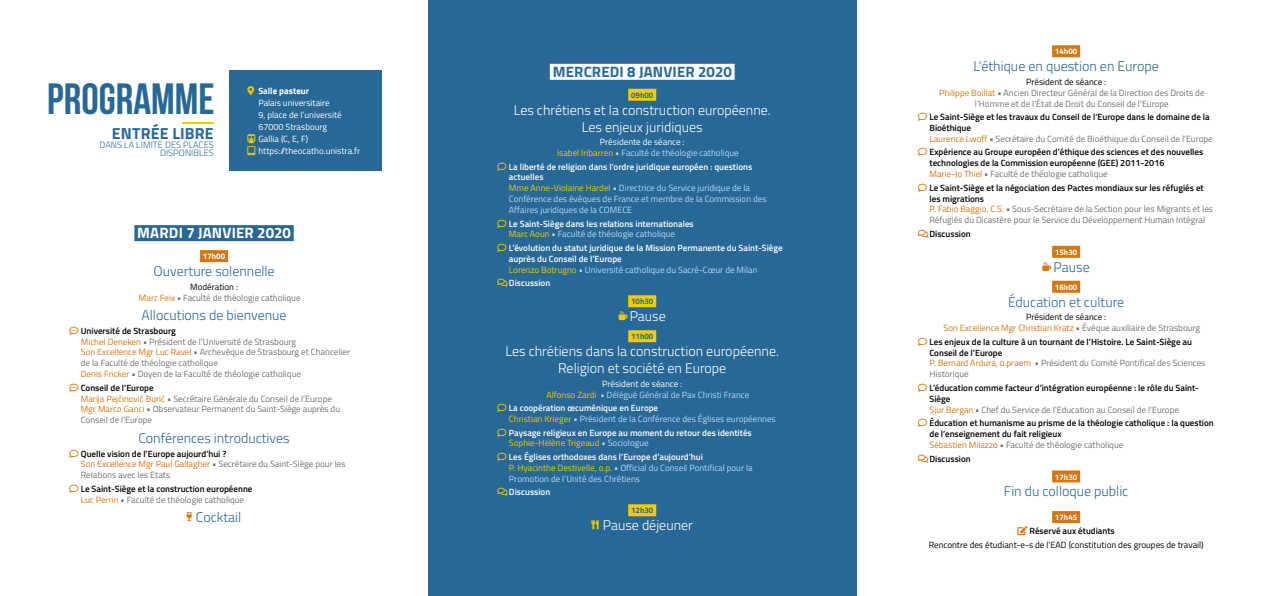
<style>
.page{position:relative;width:1276px;height:596px;background:#fff}
.page>*{position:absolute;margin:0;border:0;box-sizing:border-box;transform-origin:0 0}
.t1{font:700 43.7px "Bebas Neue";color:#286897}
.t2{font:700 16px "Titillium";letter-spacing:.01em;color:#286897}
.t3{font:700 15px "Titillium";letter-spacing:.01em;color:#286897}
.t4{font:700 15px "Titillium";letter-spacing:.01em;color:#fff}
.t5{font:300 14px "Titillium";color:#276797}
.t6{font:300 14px/16.8px "Titillium";color:#fff;text-align:center}
.t7{font:300 9.2px/8.4px "Titillium";letter-spacing:.01em;color:#286897;text-align:right}
.t8{font:9px/10.8px "Titillium";color:#6f706f}
.t9{font:600 9px/10.8px "Titillium";color:#000}
.t10{font:9px/10.8px "Titillium";color:#b3d9f4}
.t11{font:600 9px/10.8px "Titillium";color:#fff}
.t12{font:9px/12px "Titillium";color:#fff}
.t13{font:9px "Titillium";color:#000}
.t14{font:9px/10.8px "Titillium";color:#d67610}
.t15{font:700 9px "Titillium";color:#fff}
.t16{font:700 8px "Titillium";color:#fff}
.t17{font:700 8px "Titillium";color:#286897}
.s1{color:#000}
.s2{color:#d67610}
.s3{font-weight:600;color:#000}
.s4{font-weight:400;color:#d67610}
.s5{font-weight:400;color:#6f706f}
.s6{color:#fff}
.s7{color:#f2cb00}
.s8{font-weight:600;color:#fff}
.s9{font-weight:400;color:#f2cb00}
.s10{font-weight:400;color:#b3d9f4}
.s11{color:#6f706f}
</style>
<div class="page">
<div style="left:428px;top:0;width:428px;height:595px;background:#286897"></div>
<div style="left:134px;top:225px;width:160px;height:16px;background:#286897"></div>
<div style="left:200px;top:250px;width:28px;height:12px;background:#d67610"></div>
<div style="left:1052px;top:45px;width:28px;height:12px;background:#d67610"></div>
<div style="left:1052px;top:245px;width:28px;height:12px;background:#d67610"></div>
<div style="left:1052px;top:280px;width:28px;height:12px;background:#d67610"></div>
<div style="left:1052px;top:470px;width:28px;height:12px;background:#d67610"></div>
<div style="left:1052px;top:510px;width:28px;height:12px;background:#d67610"></div>
<div style="left:550px;top:64px;width:184px;height:16px;background:#fff"></div>
<div style="left:628px;top:89px;width:28px;height:12px;background:#f2cb00"></div>
<div style="left:628px;top:295px;width:28px;height:12px;background:#f2cb00"></div>
<div style="left:628px;top:330px;width:28px;height:12px;background:#f2cb00"></div>
<div style="left:628px;top:504px;width:28px;height:12px;background:#f2cb00"></div>
<div style="left:229px;top:70px;width:152px;height:100px;background:#286897"></div>
<hr style="left:183px;top:122px;width:31px;height:1px;background:#f2cb00">
<h1 class="t1" style="left:47px;top:75px;width:169px">PROGRAMME</h1>
<h2 class="t2" style="left:112px;top:122px;width:103px">ENTRÉE LIBRE</h2>
<p class="t7" style="left:100px;top:140px;width:116px">DANS LA LIMITE DES PLACES<br>DISPONIBLES</p>
<p class="t15" style="left:258px;top:84px;width:52px">Salle pasteur</p>
<p class="t12" style="left:258px;top:96px;width:103px">Palais universitaire<br>9, place de l’université<br>67000 Strasbourg<br>Gallia (C, E, F) https://theocatho.unistra.fr</p>
<h3 class="t4" style="left:137px;top:221px;width:155px">MARDI 7 JANVIER 2020</h3>
<p class="t16" style="left:203px;top:250px;width:24px">17h00</p>
<h3 class="t5" style="left:153px;top:261px;width:123px">Ouverture solennelle</h3>
<p class="t8" style="left:139px;top:280px;width:163px;text-indent:51px"><span class="s1">Modération :<br></span><span class="s2">Marc Feix</span> • Faculté de théologie catholique</p>
<h3 class="t5" style="left:141px;top:305px;width:147px">Allocutions de bienvenue</h3>
<p class="t8" style="left:81px;top:324px;width:271px"><span class="s3">Université de Strasbourg<br></span><span class="s2">Michel Deneken</span> • Président de l’Université de Strasbourg<br><span class="s2">Son Excellence Mgr Luc Ravel</span> • Archevêque de Strasbourg et Chancelier de la Faculté de théologie catholique<br><span class="s2">Denis Fricker</span> • Doyen de la Faculté de théologie catholique</p>
<p class="t8" style="left:81px;top:381px;width:261px"><span class="s3">Conseil de l’Europe<br></span><span class="s2">Marija Pejčinović Burić</span> • Secrétaire Générale du Conseil de l’Europe <span class="s2">Mgr Marco Ganci</span> • Observateur Permanent du Saint-Siège auprès du Conseil de l’Europe</p>
<h3 class="t5" style="left:138px;top:427px;width:153px">Conférences introductives</h3>
<p class="t8" style="left:81px;top:447px;width:266px;text-indent:-11px"><span class="s2">◆</span> <span class="s3">Quelle vision de l’Europe aujourd’hui ?<br></span><span class="s2">Son Excellence Mgr Paul Gallagher</span> • Secrétaire du Saint-Siège pour les<br>Relations avec les Etats</p>
<p class="t9" style="left:69px;top:482px;width:184px;text-align:center"><span class="s2">◆</span> Le Saint-Siège et la construction européenne<br><span class="s4">Luc Perrin</span> <span class="s5">• Faculté de théologie catholique</span></p>
<h3 class="t5" style="left:196px;top:507px;width:47px">Cocktail</h3>
<h3 class="t3" style="left:553px;top:60px;width:181px">MERCREDI 8 JANVIER 2020</h3>
<p class="t17" style="left:631px;top:89px;width:24px">09h00</p>
<h3 class="t6" style="left:514px;top:101px;width:258px">Les chrétiens et la construction européenne.<br>Les enjeux juridiques</h3>
<p class="t10" style="left:557px;top:136px;width:183px;text-indent:43px"><span class="s6">Présidente de séance :<br></span><span class="s7">Isabel Iribarren</span> • Faculté de théologie catholique</p>
<p class="t10" style="left:509px;top:160px;width:259px;text-indent:-11px"><span class="s7">◆</span> <span class="s8">La liberté de religion dans l’ordre juridique européen : questions actuelles<br></span><span class="s7">Mme Anne-Violaine Hardel</span> • Directrice du Service juridique de la Conférence des évêques de France et membre de la Commission des Affaires juridiques de la COMECE</p>
<p class="t11" style="left:509px;top:217px;width:186px;text-indent:-11px"><span class="s7">◆</span> Le Saint-Siège dans les relations internationales<br><span class="s9">Marc Aoun</span> <span class="s10">• Faculté de théologie catholique</span></p>
<p class="t11" style="left:509px;top:242px;width:275px;text-indent:-11px"><span class="s7">◆</span> L’évolution du statut juridique de la Mission Permanente du Saint-Siège auprès du Conseil de l’Europe<br><span class="s9">Lorenzo Botrugno</span> <span class="s10">• Université catholique du Sacré-Cœur de Milan</span></p>
<p class="t11" style="left:509px;top:277px;width:43px">Discussion</p>
<p class="t17" style="left:631px;top:295px;width:24px">10h30</p>
<h3 class="t6" style="left:629px;top:307px;width:38px">Pause</h3>
<p class="t17" style="left:631px;top:330px;width:24px">11h00</p>
<h3 class="t6" style="left:505px;top:342px;width:275px">Les chrétiens dans la construction européenne.<br>Religion et société en Europe</h3>
<p class="t10" style="left:546px;top:377px;width:204px;text-indent:56px"><span class="s6">Président de séance :<br></span><span class="s7">Alfonso Zardi</span> • Délégué Général de Pax Christi France</p>
<p class="t10" style="left:509px;top:402px;width:268px;text-indent:-11px"><span class="s7">◆</span> <span class="s8">La coopération œcuménique en Europe<br></span><span class="s7">Christian Krieger</span> • Président de la Conférence des Églises européennes</p>
<p class="t11" style="left:509px;top:426px;width:244px;text-indent:-11px"><span class="s7">◆</span> Paysage religieux en Europe au moment du retour des identités<br><span class="s9">Sophie-Hélène Trigeaud</span> <span class="s10">• Sociologue</span></p>
<p class="t10" style="left:509px;top:451px;width:245px;text-indent:-11px"><span class="s7">◆</span> <span class="s8">Les Églises orthodoxes dans l’Europe d’aujourd’hui<br></span><span class="s7">P. Hyacinthe Destivelle, o.p.</span> • Official du Conseil Pontifical pour la<br>Promotion de l’Unité des Chrétiens</p>
<p class="t11" style="left:509px;top:486px;width:43px">Discussion</p>
<p class="t17" style="left:631px;top:504px;width:24px">12h30</p>
<h3 class="t6" style="left:603px;top:516px;width:92px">Pause déjeuner</h3>
<p class="t16" style="left:1055px;top:45px;width:24px">14h00</p>
<h3 class="t5" style="left:973px;top:56px;width:187px">L’éthique en question en Europe</h3>
<p class="t13" style="left:1026px;top:75px;width:82px">Président de séance :</p>
<p class="t8" style="left:939px;top:87px;width:267px"><span class="s2">Philippe Boillat</span> • Ancien Directeur Général de la Direction des Droits de</p>
<p class="t8" style="left:975px;top:97px;width:195px">l’Homme et de l’État de Droit du Conseil de l’Europe</p>
<p class="t9" style="left:929px;top:111px;width:285px;text-indent:-11px"><span class="s2">◆</span> Le Saint-Siège et les travaux du Conseil de l’Europe dans le domaine de la<br>Bioéthique<br><span class="s4">Laurence Lwoff</span> <span class="s5">• Secrétaire du Comité de Bioéthique du Conseil de l’Europe</span></p>
<p class="t9" style="left:929px;top:146px;width:275px;text-indent:-11px"><span class="s2">◆</span> Expérience au Groupe européen d’éthique des sciences et des nouvelles technologies de la Commission européenne (GEE) 2011-2016<br><span class="s4">Marie-Jo Thiel</span> <span class="s5">• Faculté de théologie catholique</span></p>
<p class="t8" style="left:929px;top:182px;width:285px;text-indent:-11px"><span class="s2">◆</span> <span class="s3">Le Saint-Siège et la négociation des Pactes mondiaux sur les réfugiés et les migrations<br></span><span class="s2">P. Fabio Baggio, C.S.</span> • Sous-Secrétaire de la Section pour les Migrants et les Réfugiés du Dicastère pour le Service du Développement Humain Intégral</p>
<p class="t9" style="left:929px;top:228px;width:43px">Discussion</p>
<p class="t16" style="left:1055px;top:246px;width:24px">15h30</p>
<h3 class="t5" style="left:1053px;top:256px;width:38px">Pause</h3>
<p class="t16" style="left:1055px;top:281px;width:24px">16h00</p>
<h3 class="t5" style="left:1008px;top:291px;width:118px">Éducation et culture</h3>
<p class="t14" style="left:943px;top:311px;width:258px;text-indent:83px"><span class="s1">Président de séance :<br></span>Son Excellence Mgr Christian Kratz <span class="s11">• Évêque auxiliaire de Strasbourg</span></p>
<p class="t9" style="left:929px;top:335px;width:277px;text-indent:-11px"><span class="s2">◆</span> Les enjeux de la culture à un tournant de l’Histoire. Le Saint-Siège au Conseil de l’Europe<br><span class="s4">P. Bernard Ardura, o.praem</span> <span class="s5">• Président du Comité Pontifical des Sciences Historique</span></p>
<p class="t9" style="left:929px;top:381px;width:271px;text-indent:-11px"><span class="s2">◆</span> L’éducation comme facteur d’intégration européenne : le rôle du Saint-<br>Siège<br><span class="s4">Sjur Bergan</span> <span class="s5">• Chef du Service de l’Education au Conseil de l’Europe</span></p>
<p class="t9" style="left:929px;top:417px;width:286px;text-indent:-11px"><span class="s2">◆</span> Éducation et humanisme au prisme de la théologie catholique : la question de l’enseignement du fait religieux<br><span class="s4">Sébastien Milazzo</span> <span class="s5">• Faculté de théologie catholique</span></p>
<p class="t9" style="left:929px;top:452px;width:43px">Discussion</p>
<p class="t16" style="left:1055px;top:470px;width:24px">17h30</p>
<h3 class="t5" style="left:1004px;top:481px;width:126px">Fin du colloque public</h3>
<p class="t16" style="left:1055px;top:511px;width:24px">17h45</p>
<p class="t9" style="left:1029px;top:524px;width:87px">Réservé aux étudiants</p>
<p class="t13" style="left:928px;top:537px;width:276px">Rencontre des étudiant-e-s de l’EAD (constitution des groupes de travail)</p>
</div>
